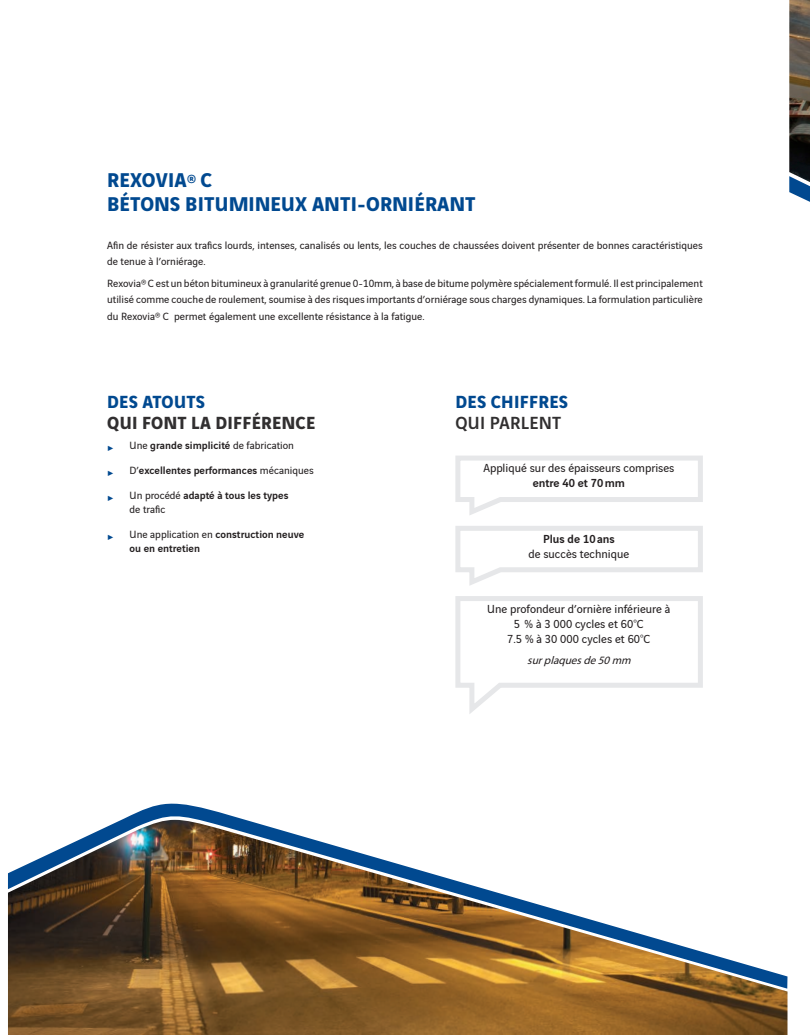
<style>
.page{position:relative;width:810px;height:1035px;background:#fff}
.page>*{position:absolute;margin:0;border:0;box-sizing:border-box;transform-origin:0 0}
.t1{font:700 21.25px/23.8px "Vinci Sans";letter-spacing:.01em;color:#014990}
.t2{font:700 18.75px "Vinci Sans";letter-spacing:.015em;color:#014990}
.t3{font:700 18.75px "Vinci Sans";letter-spacing:.015em;color:#312f30}
.t4{font:500 18.75px "Vinci Sans";letter-spacing:.015em;color:#312f30}
.t5{font:12.5px/15px "Vinci Sans";color:#231f20;text-align:center}
.t6{font:500 12.5px "Vinci Sans";color:#231f20}
.t7{font:11.25px/16.2px "Vinci Sans";color:#231f20}
.t8{font:500 11.25px/13.8px "Vinci Sans";color:#231f20}
.t9{font:italic 11.25px "Myriad Pro";color:#231f20}
.t10{font:11.25px "Vinci Sans";color:#014990}
.s1{font-size:18.75px}
.s2{font-weight:500}
.s3{font-weight:400}
</style>
<div class="page">
<img style="left:8px;top:989px;width:780px;height:46px">
<svg style="left:8px;top:803px;width:780px;height:186px"></svg>
<img style="left:789px;top:0;width:21px;height:77px">
<svg style="left:789px;top:77px;width:21px;height:125px;background:#404446"></svg>
<svg style="left:455px;top:455px;width:248px;height:259px"></svg>
<h1 class="t1" style="left:107px;top:166px;width:356px">REXOVIA<span class="s1">®</span> C<br>BÉTONS BITUMINEUX ANTI-ORNIÉRANT</h1>
<p class="t7" style="left:107px;top:236px;width:597px">Afin de résister aux trafics lourds, intenses, canalisés ou lents, les couches de chaussées doivent présenter de bonnes caractéristiques de tenue à l’orniérage.</p>
<p class="t7" style="left:107px;top:274px;width:597px;text-align:justify">Rexovia® C est un béton bitumineux à granularité grenue 0-10mm, à base de bitume polymère spécialement formulé. I l est principalement utilisé comme couche de roulement, soumise à des risques importants d’orniérage sous charges dynamiques. La formulation particulière du Rexovia® C permet également une excellente résistance à la fatigue.</p>
<h2 class="t2" style="left:107px;top:387px;width:78px">DES ATOUTS</h2>
<h2 class="t3" style="left:107px;top:408px;width:209px">QUI FONT LA DIFFÉRENCE</h2>
<p class="t10" style="left:107px;top:439px;width:8px">ˉ</p>
<p class="t7" style="left:130px;top:437px;width:166px">U ne <span class="s2">grande simplicité</span> de fabrication</p>
<p class="t10" style="left:107px;top:464px;width:8px">ˉ</p>
<p class="t8" style="left:130px;top:463px;width:186px"><span class="s3">D’</span>excellentes performances <span class="s3">mécaniques</span></p>
<p class="t10" style="left:107px;top:489px;width:8px">ˉ</p>
<p class="t8" style="left:130px;top:488px;width:160px"><span class="s3">U n procédé</span> adapté à tous les types <span class="s3">de trafic</span></p>
<p class="t10" style="left:107px;top:528px;width:8px">ˉ</p>
<p class="t8" style="left:130px;top:527px;width:176px"><span class="s3">U ne application en</span> construction neuve ou en entretien</p>
<h2 class="t2" style="left:456px;top:387px;width:113px">DES CHIFFRES</h2>
<h2 class="t4" style="left:456px;top:408px;width:107px">Qui parlent</h2>
<p class="t5" style="left:483px;top:460px;width:192px">Appliqué sur des épaisseurs comprises</p>
<p class="t6" style="left:533px;top:474px;width:94px">entre 40 et 70 mm</p>
<p class="t6" style="left:543px;top:529px;width:73px">Plus de 10 ans</p>
<p class="t5" style="left:528px;top:545px;width:102px">de succès technique</p>
<p class="t5" style="left:487px;top:600px;width:185px">U ne profondeur d’ornière inférieure à<br>5 % à 3 000 cycles et 60°C<br>7.5 % à 30 000 cycles et 60°C</p>
<p class="t9" style="left:527px;top:653px;width:108px">surplaquesde50mm</p>
</div>
